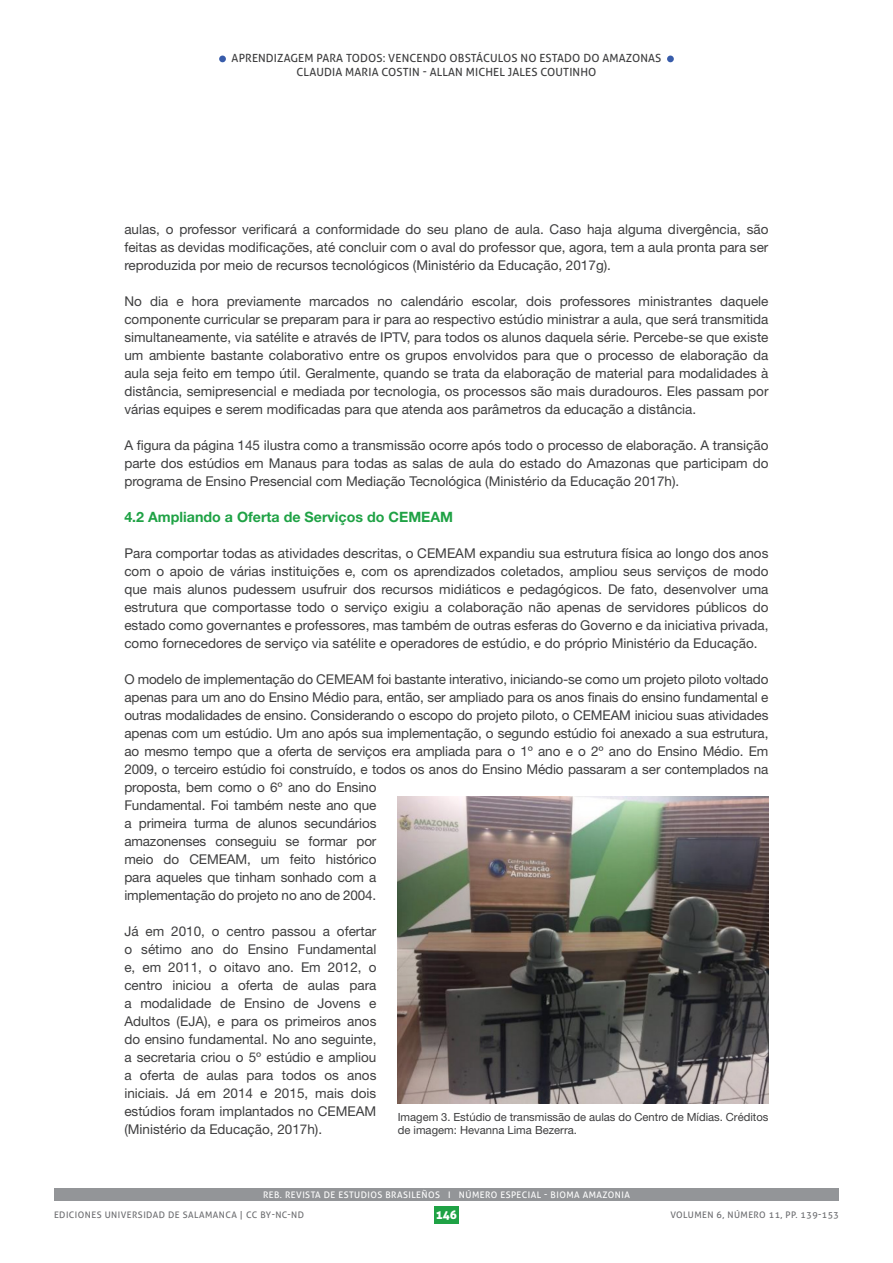
<style>
.page{position:relative;width:893px;height:1263px;background:#fff}
.page>*{position:absolute;margin:0;border:0;box-sizing:border-box;transform-origin:0 0}
.t1{font:700 14.25px "Helvetica Neue";color:#1fa245}
.t2{font:13.5px/18px "Helvetica Neue";letter-spacing:-.01em;color:#3e3e3f;text-align:justify}
.t3{font:12px "Aller Display";color:#fff}
.t4{font:11.25px "Aller";letter-spacing:.01em;color:#3e3e3f}
.t5{font:11.25px/13.5px "Helvetica Neue";color:#3e3e3f}
.t6{font:9px "Aller";letter-spacing:.05em;color:#6c6d70}
.t7{font:9px "Aller";letter-spacing:.05em;color:#fff}
</style>
<div class="page">
<div style="left:54px;top:1188px;width:785px;height:13px;background:#939598"></div>
<div style="left:434px;top:1206px;width:25px;height:18px;background:#1fa245"></div>
<div style="left:219px;top:56px;width:7px;height:6px;background:#385caa;border-radius:50%"></div>
<div style="left:667px;top:56px;width:7px;height:6px;background:#385caa;border-radius:50%"></div>
<img style="left:398px;top:797px;width:370px;height:306px">
<p class="t4" style="left:232px;top:51px;width:431px">APRENDIZAGEM PARA TODOS: VENCENDO OBSTÁCULOS NO ESTADO DO AMAZONAS</p>
<p class="t4" style="left:297px;top:65px;width:301px">CLAUDIA MARIA COSTIN - ALLAN MICHEL JALES COUTINHO</p>
<p class="t2" style="left:124px;top:220px;width:646px">aulas, o professor verificará a conformidade do seu plano de aula. Caso haja alguma divergência, são feitas as devidas modificações, até concluir com o aval do professor que, agora, tem a aula pronta para ser reproduzida por meio de recursos tecnológicos (Ministério da Educação, 2017g).</p>
<p class="t2" style="left:124px;top:292px;width:646px">No dia e hora previamente marcados no calendário escolar, dois professores ministrantes daquele componente curricular se preparam para ir para ao respectivo estúdio ministrar a aula, que será transmitida simultaneamente, via satélite e através de IPTV, para todos os alunos daquela série. Percebe-se que existe um ambiente bastante colaborativo entre os grupos envolvidos para que o processo de elaboração da aula seja feito em tempo útil. Geralmente, quando se trata da elaboração de material para modalidades à distância, semipresencial e mediada por tecnologia, os processos são mais duradouros. Eles passam por várias equipes e serem modificadas para que atenda aos parâmetros da educação a distância.</p>
<p class="t2" style="left:124px;top:436px;width:646px">A figura da página 145 ilustra como a transmissão ocorre após todo o processo de elaboração. A transição parte dos estúdios em Manaus para todas as salas de aula do estado do Amazonas que participam do programa de Ensino Presencial com Mediação Tecnológica (Ministério da Educação 2017h).</p>
<p class="t1" style="left:124px;top:508px;width:330px">4.2 Ampliando a Oferta de Serviços do CEMEAM</p>
<p class="t2" style="left:124px;top:544px;width:646px">Para comportar todas as atividades descritas, o CEMEAM expandiu sua estrutura física ao longo dos anos com o apoio de várias instituições e, com os aprendizados coletados, ampliou seus serviços de modo que mais alunos pudessem usufruir dos recursos midiáticos e pedagógicos. De fato, desenvolver uma estrutura que comportasse todo o serviço exigiu a colaboração não apenas de servidores públicos do estado como governantes e professores, mas também de outras esferas do Governo e da iniciativa privada, como fornecedores de serviço via satélite e operadores de estúdio, e do próprio Ministério da Educação.</p>
<p class="t2" style="left:124px;top:670px;width:646px;text-align:left">O modelo de implementação do CEMEAM foi bastante interativo, iniciando-se como um projeto piloto voltado apenas para um ano do Ensino Médio para, então, ser ampliado para os anos finais do ensino fundamental e outras modalidades de ensino. Considerando o escopo do projeto piloto, o CEMEAM iniciou suas atividades apenas com um estúdio. Um ano após sua implementação, o segundo estúdio foi anexado a sua estrutura, ao mesmo tempo que a oferta de serviços era ampliada para o 1º ano e o 2º ano do Ensino Médio. Em 2009, o terceiro estúdio foi construído, e todos os anos do Ensino Médio passaram a ser contemplados na proposta, bem como o 6º ano do Ensino<br>Fundamental. Foi também neste ano que<br>a primeira turma de alunos secundários<br>amazonenses conseguiu se formar por<br>meio do CEMEAM, um feito histórico<br>para aqueles que tinham sonhado com a<br>implementação do projeto no ano de 2004.</p>
<p class="t2" style="left:124px;top:922px;width:254px">Já em 2010, o centro passou a ofertar o sétimo ano do Ensino Fundamental e, em 2011, o oitavo ano. Em 2012, o centro iniciou a oferta de aulas para a modalidade de Ensino de Jovens e Adultos (EJA), e para os primeiros anos do ensino fundamental. No ano seguinte, a secretaria criou o 5º estúdio e ampliou a oferta de aulas para todos os anos iniciais. Já em 2014 e 2015, mais dois estúdios foram implantados no CEMEAM (Ministério da Educação, 2017h).</p>
<p class="t5" style="left:398px;top:1110px;width:372px">Imagem 3. Estúdio de transmissão de aulas do Centro de Mídias. Créditos de imagem: Hevanna Lima Bezerra.</p>
<p class="t7" style="left:263px;top:1189px;width:368px">REB. REVISTA DE ESTUDIOS BRASILEÑOS I NÚMERO ESPECIAL - BIOMA AMAZONIA</p>
<p class="t6" style="left:54px;top:1210px;width:252px">EDICIONES UNIVERSIDAD DE SALAMANCA | CC BY-NC-ND</p>
<p class="t3" style="left:436px;top:1207px;width:22px">146</p>
<p class="t6" style="left:670px;top:1210px;width:170px">VOLUMEN 6, NÚMERO 11, PP. 139-153</p>
</div>
